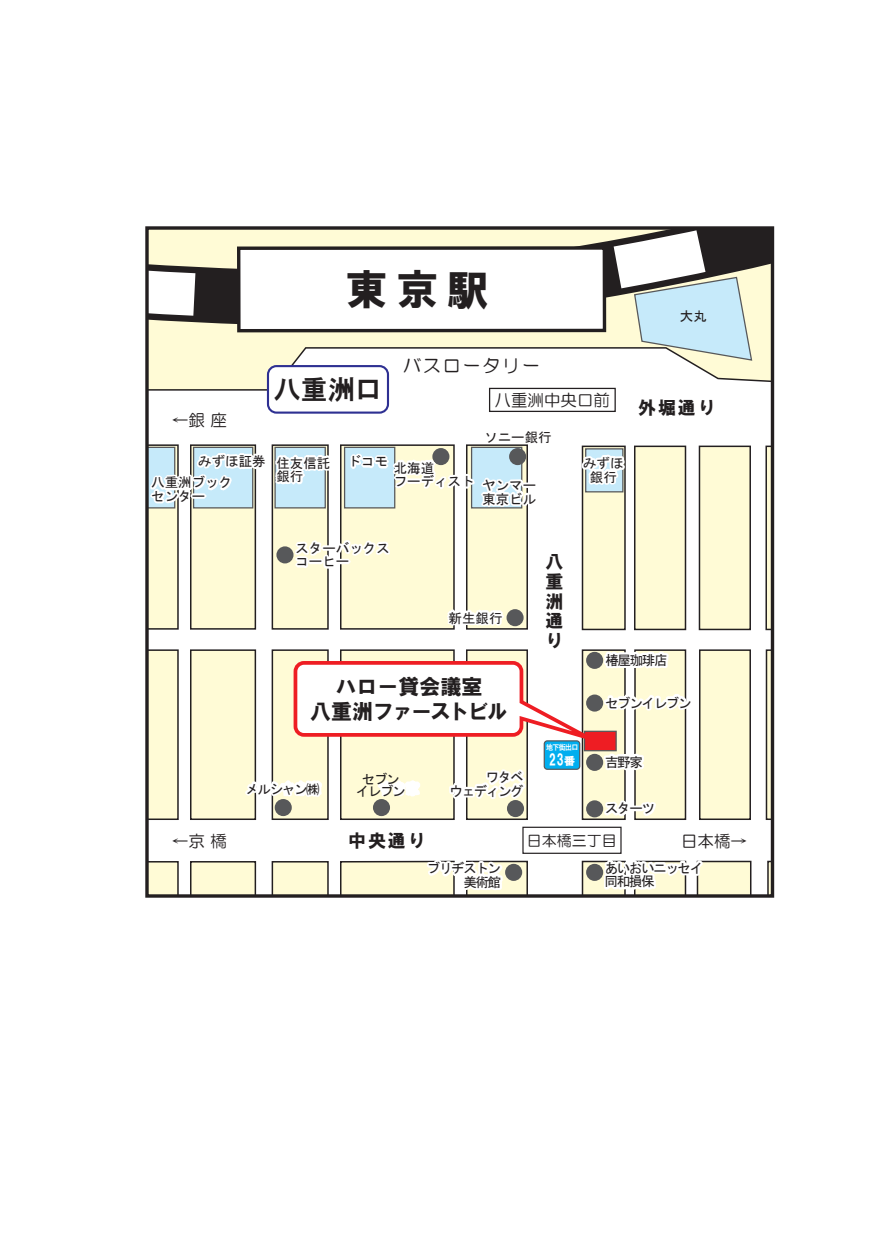
<style>
.page{position:relative;width:888px;height:1260px;background:#fff}
.page>*{position:absolute;margin:0;border:0;box-sizing:border-box;transform-origin:0 0}
.t1{font:42px "HG Soei Kakugothic UB";color:#231f20}
.t2{font:27px "HGS Gothic E";color:#231f20}
.t3{font:21px/25.2px "HG Soei Kakugothic UB";color:#231f20;text-align:center}
.t4{font:18px/19.8px "HG Soei Kakugothic UB";letter-spacing:.1em;color:#231f20;text-align:justify}
.t5{font:18px "HG Maru Gothic MPRO";letter-spacing:.1em;color:#231f20}
.t6{font:16.5px "HG Maru Gothic MPRO";color:#231f20}
.t7{font:15.15px "HG Soei Kakugothic UB";color:#fff}
.t8{font:15px "HG Maru Gothic MPRO";color:#231f20}
.t9{font:13.5px/13.5px "MS Gothic";color:#231f20}
.t10{font:13.5px/13.5px "MS Gothic";letter-spacing:-.1em;color:#231f20;text-align:right}
.t11{font:7.8px "HG Gothic E";letter-spacing:-.1em;color:#fff;scale:.9 1}
.s1{font-size:11.1px}
</style>
<div class="page">
<svg style="left:149px;top:346px;width:621px;height:548px"></svg>
<div style="left:149px;top:332px;width:621px;height:13px;background:#fffbd6"></div>
<svg style="left:149px;top:230px;width:621px;height:102px"></svg>
<div style="left:239px;top:248px;width:365px;height:83px;background:#fff"></div>
<div style="left:237px;top:246px;width:369px;height:86px;border:3px solid #231f20"></div>
<div style="left:584px;top:731px;width:33px;height:20px;background:#ee1d23;border:1px solid #57585a"></div>
<div style="left:507px;top:800px;width:17px;height:17px;background:#57585a;border-radius:50%"></div>
<div style="left:489px;top:388px;width:127px;height:24px;background:#fff;border:1px solid #231f20"></div>
<svg style="left:149px;top:444px;width:392px;height:186px"></svg>
<div style="left:585px;top:448px;width:39px;height:44px;background:#c6eafa;border:1px solid #57585a"></div>
<svg style="left:633px;top:276px;width:120px;height:86px;background:#c7dde1"></svg>
<svg style="left:447px;top:765px;width:83px;height:38px"></svg>
<svg style="left:600px;top:690px;width:96px;height:23px"></svg>
<svg style="left:601px;top:856px;width:101px;height:37px"></svg>
<svg style="left:422px;top:856px;width:84px;height:38px"></svg>
<svg style="left:601px;top:747px;width:48px;height:27px"></svg>
<div style="left:586px;top:695px;width:17px;height:17px;background:#57585a;border-radius:50%"></div>
<div style="left:586px;top:652px;width:17px;height:17px;background:#57585a;border-radius:50%"></div>
<div style="left:586px;top:800px;width:17px;height:17px;background:#57585a;border-radius:50%"></div>
<svg style="left:599px;top:796px;width:60px;height:24px"></svg>
<div style="left:586px;top:864px;width:17px;height:17px;background:#57585a;border-radius:50%"></div>
<div style="left:505px;top:864px;width:17px;height:17px;background:#57585a;border-radius:50%"></div>
<div style="left:586px;top:754px;width:17px;height:17px;background:#57585a;border-radius:50%"></div>
<div style="left:373px;top:799px;width:17px;height:17px;background:#57585a;border-radius:50%"></div>
<svg style="left:375px;top:774px;width:50px;height:26px"></svg>
<div style="left:275px;top:799px;width:17px;height:17px;background:#57585a;border-radius:50%"></div>
<svg style="left:240px;top:768px;width:86px;height:33px"></svg>
<div style="left:268px;top:366px;width:120px;height:47px;background:#fff;border-radius:9px"></div>
<div style="left:267px;top:365px;width:122px;height:49px;border:2px solid #2e3092;border-radius:9px"></div>
<svg style="left:578px;top:451px;width:51px;height:38px"></svg>
<div style="left:544px;top:741px;width:36px;height:28px;background:#00aeef;border-radius:3px"></div>
<div style="left:544px;top:740px;width:36px;height:30px;border:1px solid #57585a;border-radius:3px"></div>
<svg style="left:292px;top:659px;width:302px;height:84px"></svg>
<svg style="left:601px;top:640px;width:70px;height:32px"></svg>
<div style="left:145px;top:226px;width:629px;height:672px;border:3px solid #231f20"></div>
<div style="left:522px;top:827px;width:100px;height:27px;border:1px solid #231f20"></div>
<h1 class="t1" style="left:346px;top:268px;width:144px">東京駅</h1>
<p class="t6" style="left:172px;top:412px;width:56px">←銀 座</p>
<h2 class="t2" style="left:274px;top:376px;width:109px">八重洲口</h2>
<h3 class="t5" style="left:403px;top:357px;width:138px">バスロータリー</h3>
<p class="t6" style="left:495px;top:392px;width:117px">八重洲中央口前</p>
<p class="t9" style="left:484px;top:430px;width:69px">ソニー銀行</p>
<p class="t9" style="left:276px;top:453px;width:55px;line-height:15.3px;text-indent:-78px">みずほ証券 住友信託銀行</p>
<p class="t9" style="left:348px;top:455px;width:42px">ドコモ</p>
<p class="t9" style="left:394px;top:461px;width:82px">北海道<br>フーディスト</p>
<p class="t9" style="left:151px;top:476px;width:82px">八重洲ブックセンター</p>
<p class="t9" style="left:482px;top:479px;width:55px">ヤンマー東京ビル</p>
<p class="t9" style="left:295px;top:541px;width:96px">スターバックスコーヒー</p>
<p class="t9" style="left:449px;top:611px;width:55px">新生銀行</p>
<h3 class="t4" style="left:546px;top:552px;width:19px">八重洲通り</h3>
<p class="t9" style="left:583px;top:456px;width:42px;text-align:center">みずほ銀行</p>
<p class="t9" style="left:680px;top:309px;width:28px">大丸</p>
<h3 class="t4" style="left:638px;top:398px;width:79px">外堀通り</h3>
<h3 class="t3" style="left:310px;top:674px;width:199px">ハロー貸会議室<br>八重洲ファーストビル</h3>
<p class="t9" style="left:362px;top:772px;width:39px">セブン</p>
<p class="t9" style="left:245px;top:782px;width:76px">メルシャン㈱</p>
<p class="t9" style="left:356px;top:784px;width:51px">イレブン</p>
<p class="t10" style="left:450px;top:771px;width:76px">ワタベ<br>ウェディング</p>
<p class="t11" style="left:546px;top:743px;width:37px">地下街出口</p>
<p class="t7" style="left:549px;top:752px;width:28px">23<span class="s1">番</span></p>
<p class="t9" style="left:605px;top:653px;width:64px">椿屋珈琲店</p>
<p class="t10" style="left:605px;top:696px;width:88px">セブンイレブン</p>
<p class="t9" style="left:605px;top:755px;width:39px">吉野家</p>
<p class="t9" style="left:605px;top:802px;width:51px">スターツ</p>
<h3 class="t4" style="left:348px;top:831px;width:79px">中央通り</h3>
<p class="t8" style="left:527px;top:833px;width:91px">日本橋三丁目</p>
<p class="t6" style="left:172px;top:833px;width:56px">←京 橋</p>
<p class="t6" style="left:681px;top:833px;width:67px">日本橋→</p>
<p class="t10" style="left:427px;top:862px;width:76px">ブリヂストン美術館</p>
<p class="t10" style="left:605px;top:861px;width:100px;text-align:left">あいおいニッセイ同和損保</p>
</div>
